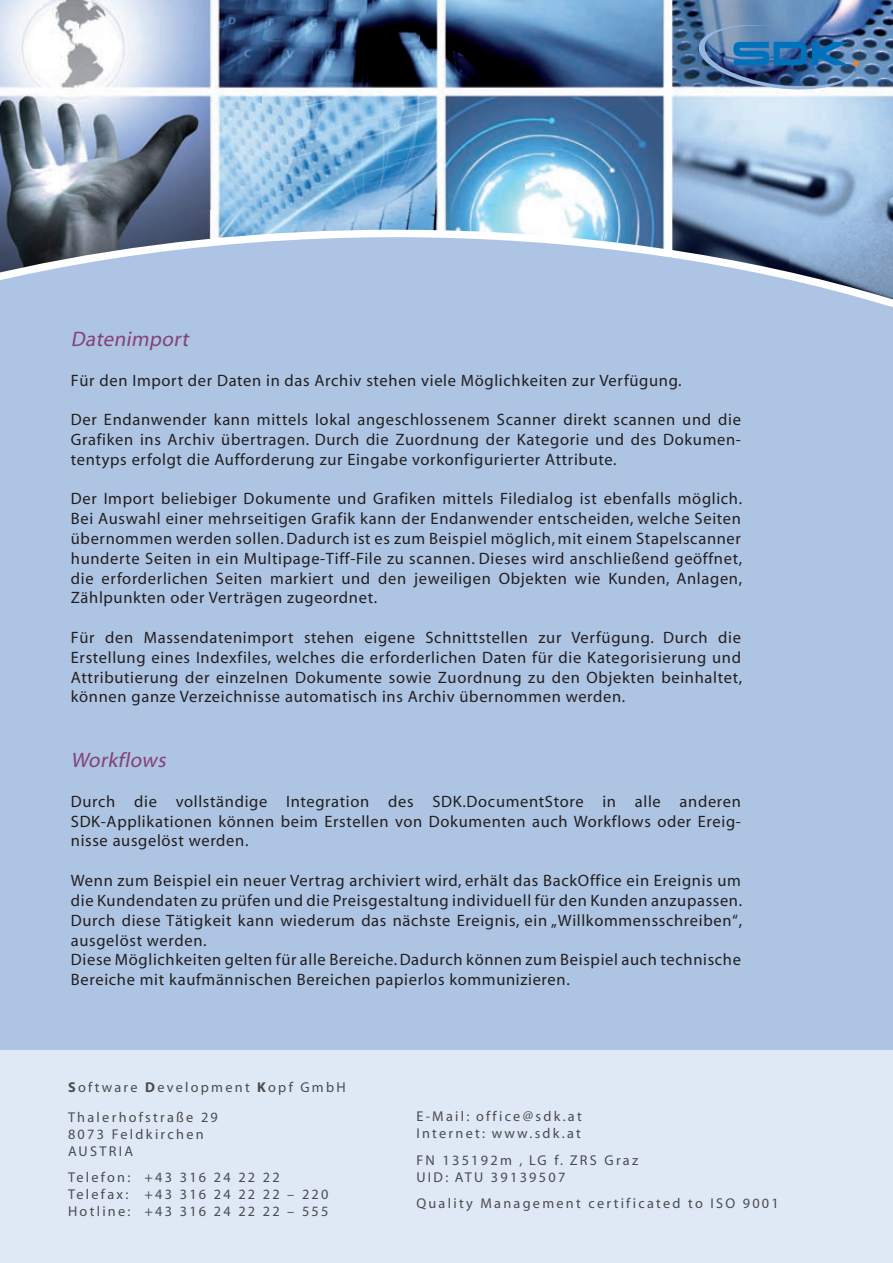
<style>
.page{position:relative;width:893px;height:1263px;background:#fff}
.page>*{position:absolute;margin:0;border:0;box-sizing:border-box;transform-origin:0 0}
.t1{font:italic 21px "Myriad";color:#85417a}
.t2{font:16.5px/19.8px "Myriad";letter-spacing:.04em;color:#231f20;text-align:justify}
.t3{font:14.25px/17.1px "Myriad";letter-spacing:.16em;color:#4b4c4d}
.s1{font-weight:700}
</style>
<div class="page">
<img style="left:0;top:0;width:893px;height:230px">
<svg style="left:0;top:230px;width:893px;height:77px;background:#a2b7d3"></svg>
<div style="left:0;top:307px;width:893px;height:956px;background:#adc4e3"></div>
<svg style="left:884px;top:305px;width:9px;height:2px"></svg>
<div style="left:0;top:1050px;width:893px;height:213px;background:#dfe8f5"></div>
<img style="left:697px;top:21px;width:162px;height:73px">
<p class="t1" style="left:71px;top:329px;width:123px">Datenimport</p>
<p class="t2" style="left:71px;top:371px;width:612px">Für den Import der Daten in das Archiv stehen viele Möglichkeiten zur Verfügung.</p>
<p class="t2" style="left:71px;top:410px;width:672px">Der Endanwender kann mittels lokal angeschlossenem Scanner direkt scannen und die Grafiken ins Archiv übertragen. Durch die Zuordnung der Kategorie und des Dokumen&shy;tentyps erfolgt die Aufforderung zur Eingabe vorkonfigurierter Attribute.</p>
<p class="t2" style="left:71px;top:490px;width:673px">Der Import beliebiger Dokumente und Grafiken mittels Filedialog ist ebenfalls möglich.<br>Bei Auswahl einer mehrseitigen Grafik kann der Endanwender entscheiden, welche Seiten übernommen werden sollen. Dadurch ist es zum Beispiel möglich, mit einem Stapelscanner hunderte Seiten in ein Multipage-Tiff-File zu scannen. Dieses wird anschließend geöffnet, die erforderlichen Seiten markiert und den jeweiligen Objekten wie Kunden, Anlagen, Zählpunkten oder Verträgen zugeordnet.</p>
<p class="t2" style="left:71px;top:628px;width:673px">Für den Massendatenimport stehen eigene Schnittstellen zur Verfügung. Durch die Erstellung eines Indexfiles, welches die erforderlichen Daten für die Kategorisierung und Attributierung der einzelnen Dokumente sowie Zuordnung zu den Objekten beinhaltet, können ganze Verzeichnisse automatisch ins Archiv übernommen werden.</p>
<p class="t1" style="left:71px;top:750px;width:100px">Workflows</p>
<p class="t2" style="left:71px;top:792px;width:672px">Durch die vollständige Integration des SDK.DocumentStore in alle anderen SDK-Applikationen können beim Erstellen von Dokumenten auch Workflows oder Ereig&shy;nisse ausgelöst werden.</p>
<p class="t2" style="left:71px;top:871px;width:673px;text-align:left">Wenn zum Beispiel ein neuer Vertrag archiviert wird, erhält das BackOffice ein Ereignis um die Kundendaten zu prüfen und die Preisgestaltung individuell für den Kunden anzupassen.<br>Durch diese Tätigkeit kann wiederum das nächste Ereignis, ein „Willkommensschreiben“, ausgelöst werden.<br>Diese Möglichkeiten gelten für alle Bereiche. Dadurch können zum Beispiel auch technische Bereiche mit kaufmännischen Bereichen papierlos kommunizieren.</p>
<p class="t3" style="left:68px;top:1073px;width:279px;line-height:29.7px"><span class="s1">S</span>oftware <span class="s1">D</span>evelopment <span class="s1">K</span>opf GmbH<br>Thalerhofstraße 29</p>
<p class="t3" style="left:68px;top:1126px;width:137px">8073 Feldkirchen<br>AUSTRIA</p>
<p class="t3" style="left:68px;top:1169px;width:262px">Telefon: +43 316 24 22 22<br>Telefax: +43 316 24 22 22 – 220<br>Hotline: +43 316 24 22 22 – 555</p>
<p class="t3" style="left:416px;top:1108px;width:167px">E-Mail: office@sdk.at<br>Internet: www.sdk.at</p>
<p class="t3" style="left:416px;top:1152px;width:223px">FN 135192m , LG f. ZRS Graz<br>UID: ATU 39139507</p>
<p class="t3" style="left:416px;top:1195px;width:364px">Quality Management certificated to ISO 9001</p>
</div>
